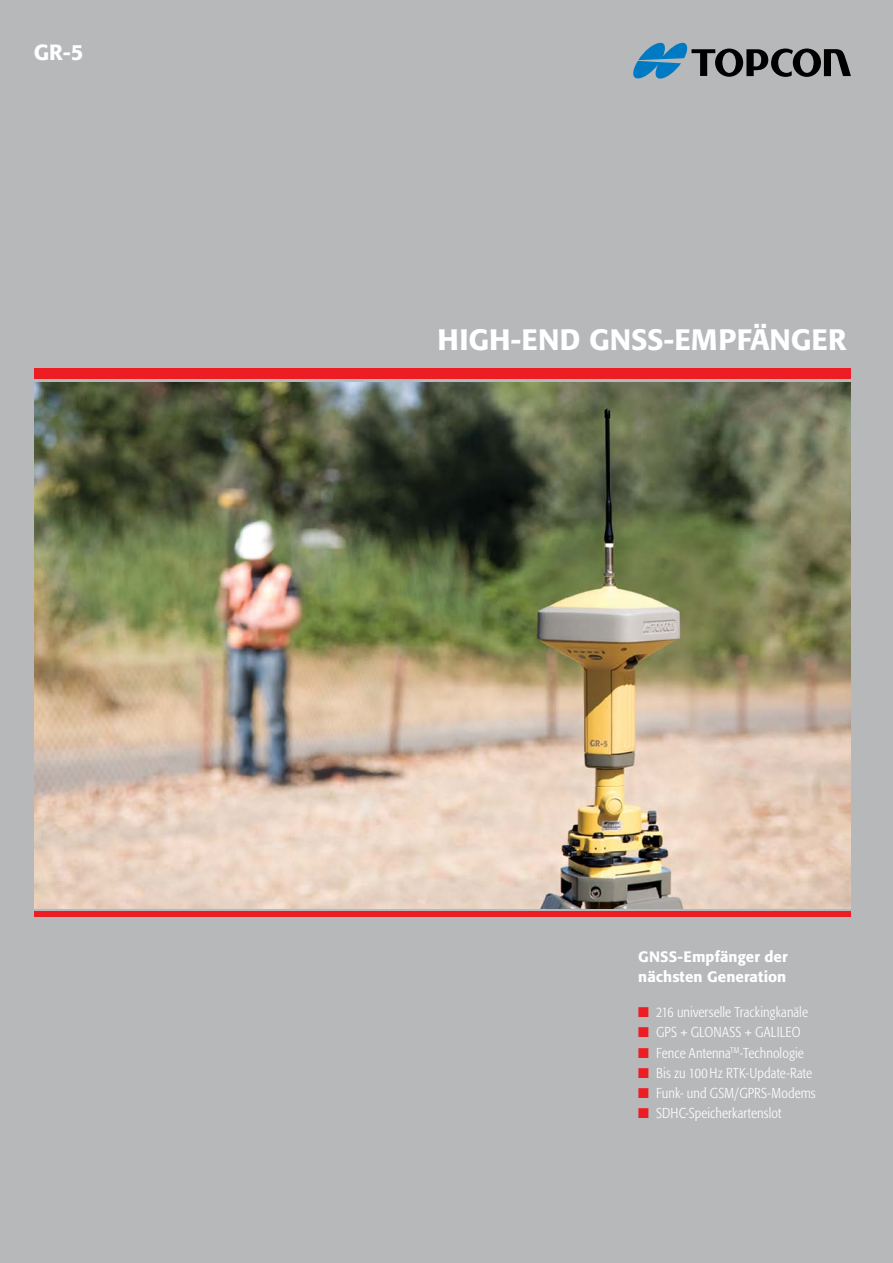
<style>
.page{position:relative;width:893px;height:1263px;background:#b6b8ba}
.page>*{position:absolute;margin:0;border:0;box-sizing:border-box;transform-origin:0 0}
.t1{font:500 29.25px "Formata";color:#fff}
.t2{font:500 21.75px "Formata";color:#fff}
.t3{font:500 15px/20.2px "Formata";letter-spacing:.005em;color:#fff}
.t4{font:300 condensed 14.25px "Formata";letter-spacing:.005em;color:#fff}
.s1{color:#ed1d24}
</style>
<div class="page">
<img style="left:34px;top:382px;width:816px;height:526px">
<div style="left:34px;top:368px;width:816px;height:11px;background:#ed1d24"></div>
<div style="left:34px;top:912px;width:816px;height:5px;background:#ed1d24"></div>
<svg style="left:633px;top:43px;width:218px;height:36px"></svg>
<h2 class="t2" style="left:34px;top:39px;width:51px">GR-5</h2>
<h1 class="t1" style="left:437px;top:322px;width:352px">HIGH-END GNSS-Empfänge</h1>
<h1 class="t1" style="left:828px;top:322px;width:20px">r</h1>
<p class="t3" style="left:638px;top:946px;width:151px">GNSS-Empfänger der nächsten Generation</p>
<p class="t4" style="left:638px;top:1004px;width:171px"><span class="s1">■</span> 216 universelle Trackingkanäle</p>
<p class="t4" style="left:638px;top:1024px;width:164px"><span class="s1">■</span> GPS + GLONASS + GALILEO</p>
<p class="t4" style="left:638px;top:1044px;width:167px"><span class="s1">■</span> Fence Antenna<sup>TM</sup>-Technologie</p>
<p class="t4" style="left:638px;top:1065px;width:175px"><span class="s1">■</span> Bis zu 100Hz RTK-Update-Rate</p>
<p class="t4" style="left:638px;top:1085px;width:179px"><span class="s1">■</span> Funk- und GSM/GPRS-Modems</p>
<p class="t4" style="left:638px;top:1105px;width:145px"><span class="s1">■</span> SDHC-Speicherkartenslot</p>
</div>
